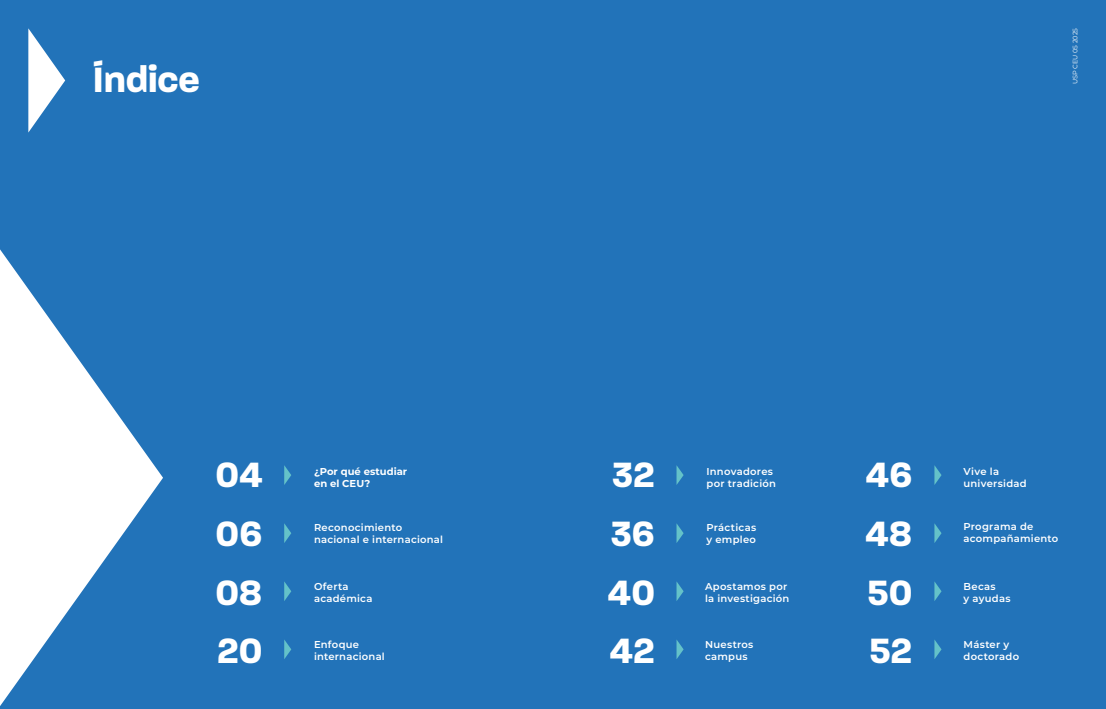
<style>
.page{position:relative;width:1106px;height:709px;background:#2273b9}
.page>*{position:absolute;margin:0;border:0;box-sizing:border-box;transform-origin:0 0}
.t1{font:700 38px/58.3px "Paralucent";color:#fff}
.t2{font:600 10px/12px "Montserrat";letter-spacing:.025em;color:#fff}
.t3{font:700 10px "Montserrat";color:#fff}
.t4{font:6.5px "Montserrat";color:#fff}
</style>
<div class="page">
<svg style="left:0;top:249px;width:163px;height:457px"></svg>
<svg style="left:284px;top:465px;width:7px;height:20px"></svg>
<svg style="left:676px;top:465px;width:7px;height:20px"></svg>
<svg style="left:934px;top:465px;width:7px;height:20px"></svg>
<svg style="left:284px;top:523px;width:7px;height:20px"></svg>
<svg style="left:676px;top:523px;width:7px;height:20px"></svg>
<svg style="left:934px;top:523px;width:7px;height:20px"></svg>
<svg style="left:284px;top:581px;width:7px;height:20px"></svg>
<svg style="left:676px;top:581px;width:7px;height:20px"></svg>
<svg style="left:934px;top:581px;width:7px;height:20px"></svg>
<svg style="left:934px;top:640px;width:7px;height:19px"></svg>
<svg style="left:284px;top:640px;width:7px;height:19px"></svg>
<svg style="left:676px;top:640px;width:7px;height:19px"></svg>
<svg style="left:28px;top:28px;width:37px;height:104px"></svg>
<h1 class="t1" style="left:93px;top:50px;width:109px">Índice</h1>
<h1 class="t1" style="left:215px;top:446px;width:49px">04</h1>
<h1 class="t1" style="left:216px;top:505px;width:48px">06</h1>
<p class="t3" style="left:314px;top:465px;width:95px">¿Por qué estudiar</p>
<p class="t3" style="left:314px;top:477px;width:58px">en el CEU?</p>
<p class="t2" style="left:314px;top:520px;width:90px">Reconocimiento</p>
<p class="t2" style="left:314px;top:532px;width:131px">nacional e internacional</p>
<h1 class="t1" style="left:215px;top:563px;width:49px">08</h1>
<p class="t2" style="left:314px;top:579px;width:36px">Oferta</p>
<p class="t2" style="left:314px;top:591px;width:60px">académica</p>
<h1 class="t1" style="left:217px;top:622px;width:47px">20</h1>
<p class="t2" style="left:314px;top:637px;width:47px">Enfoque</p>
<p class="t2" style="left:314px;top:649px;width:72px">internacional</p>
<p class="t4" style="left:1070px;top:84px;width:58px;rotate:-90deg">USP CEU 05 2025</p>
<h1 class="t1" style="left:612px;top:446px;width:45px">32</h1>
<p class="t2" style="left:706px;top:465px;width:68px">Innovadores</p>
<p class="t2" style="left:706px;top:477px;width:71px">por tradición</p>
<h1 class="t1" style="left:866px;top:446px;width:48px">46</h1>
<p class="t2" style="left:963px;top:465px;width:37px">Vive la</p>
<p class="t2" style="left:963px;top:477px;width:65px">universidad</p>
<h1 class="t1" style="left:610px;top:505px;width:46px">36</h1>
<h1 class="t1" style="left:608px;top:563px;width:49px">40</h1>
<h1 class="t1" style="left:609px;top:621px;width:47px">42</h1>
<p class="t2" style="left:706px;top:520px;width:51px">Prácticas</p>
<p class="t2" style="left:706px;top:532px;width:51px">y empleo</p>
<p class="t2" style="left:705px;top:579px;width:84px">Apostamos por</p>
<p class="t2" style="left:705px;top:591px;width:86px">la investigación</p>
<p class="t2" style="left:705px;top:638px;width:50px">Nuestros</p>
<p class="t2" style="left:705px;top:650px;width:44px">campus</p>
<h1 class="t1" style="left:865px;top:505px;width:49px">48</h1>
<h1 class="t1" style="left:866px;top:563px;width:47px">50<br>52</h1>
<p class="t2" style="left:963px;top:520px;width:71px">Programa de</p>
<p class="t2" style="left:963px;top:532px;width:96px">acompañamiento</p>
<p class="t2" style="left:963px;top:579px;width:49px">Becas<br>y ayudas</p>
<p class="t2" style="left:963px;top:638px;width:57px">Máster y doctorado</p>
</div>
